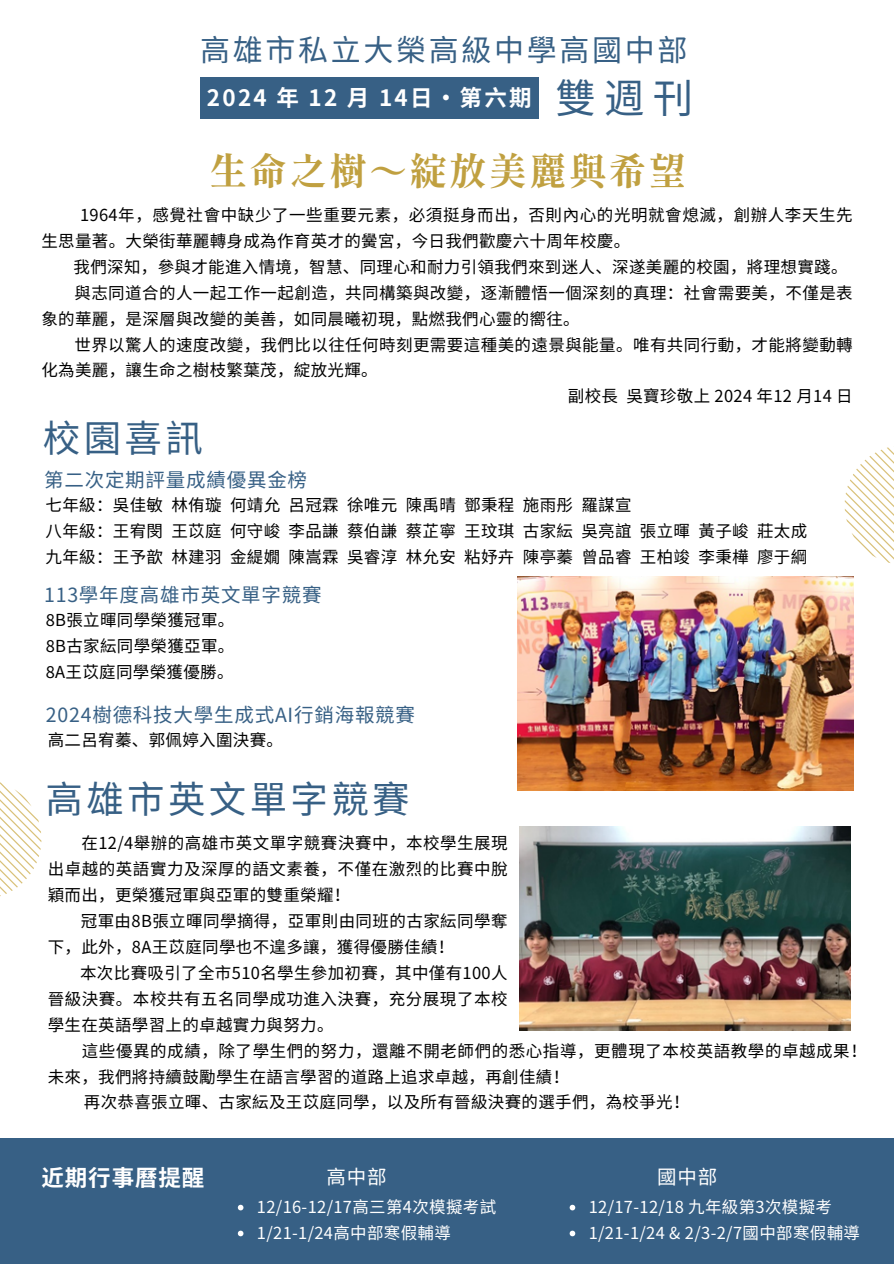
<style>
.page{position:relative;width:894px;height:1264px;background:#fff}
.page>*{position:absolute;margin:0;border:0;box-sizing:border-box;transform-origin:0 0}
.t1{font:40.5px "Source Han Sans SC";color:#376085}
.t2{font:37.5px "Source Han Sans SC";letter-spacing:.09em;color:#376085}
.t3{font:37.5px "Gen Ryu Min TW B";letter-spacing:.065em;color:#c0a040}
.t4{font:30px "Source Han Sans SC";letter-spacing:.09em;color:#376085}
.t5{font:700 22.5px "Source Han Sans SC";letter-spacing:.1em;color:#fff}
.t6{font:19.5px "Source Han Sans SC";letter-spacing:.04em;color:#376085}
.t7{font:19.5px "Source Han Sans SC";color:#fff}
.t8{font:16.5px/25.8px "Source Han Sans SC";letter-spacing:.02em;color:#000}
.t9{font:16.5px "Source Han Sans SC";letter-spacing:.02em;color:#fff}
</style>
<div class="page">
<svg style="left:844px;top:447px;width:49px;height:116px"></svg>
<svg style="left:0;top:782px;width:41px;height:115px"></svg>
<div style="left:0;top:1137px;width:893px;height:126px;background:#376085"></div>
<div style="left:200px;top:77px;width:338px;height:42px;background:#376085"></div>
<img style="left:517px;top:576px;width:336px;height:214px">
<img style="left:519px;top:826px;width:330px;height:204px">
<svg style="left:238px;top:1204px;width:5px;height:6px"></svg>
<svg style="left:238px;top:1230px;width:5px;height:6px"></svg>
<svg style="left:569px;top:1204px;width:6px;height:6px"></svg>
<svg style="left:569px;top:1230px;width:6px;height:6px"></svg>
<p class="t4" style="left:200px;top:27px;width:488px">高雄市私立大榮高級中學高國中部</p>
<h3 class="t5" style="left:207px;top:80px;width:326px">2024 年 12 ⽉ 14日 ‧ 第六期</h3>
<p class="t1" style="left:555px;top:66px;width:139px">雙週刊</p>
<h4 class="t3" style="left:210px;top:152px;width:478px">生命之樹～綻放美麗與希望</h4>
<h2 class="t8" style="left:41px;top:201px;width:812px;text-indent:39px">1964年，感覺社會中缺少了一些重要元素，必須挺身而出，否則內心的光明就會熄滅，創辦人李天生先生思量著。大榮街華麗轉身成為作育英才的黌宮，今日我們歡慶六十周年校慶。</h2>
<p class="t8" style="left:74px;top:253px;width:775px">我們深知，參與才能進入情境，智慧、同理心和耐力引領我們來到迷人、深遂美麗的校園，將理想實踐。</p>
<p class="t8" style="left:41px;top:279px;width:812px;text-indent:33px">與志同道合的人一起工作一起創造，共同構築與改變，逐漸體悟一個深刻的真理：社會需要美，不僅是表象的華麗，是深層與改變的美善，如同晨曦初現，點燃我們心靈的嚮往。</p>
<p class="t8" style="left:41px;top:330px;width:812px;text-indent:33px">世界以驚人的速度改變，我們比以往任何時刻更需要這種美的遠景與能量。唯有共同行動，才能將變動轉化為美麗，讓生命之樹枝繁葉茂，綻放光輝。</p>
<p class="t8" style="left:567px;top:382px;width:280px">副校長吳寶珍敬上 2024 年12 月 14 日</p>
<p class="t2" style="left:43px;top:408px;width:161px">校園喜訊</p>
<p class="t6" style="left:44px;top:464px;width:264px">第二次定期評量成績優異金榜</p>
<p class="t8" style="left:46px;top:491px;width:587px">七年級：吳佳敏林侑璇何靖允呂冠霖徐唯元陳禹晴鄧秉程施雨彤羅謀宣</p>
<h2 class="t8" style="left:46px;top:517px;width:763px">八年級：王宥閔王苡庭何守峻李品謙蔡伯謙蔡芷寧王玟琪古家紜吳亮誼張立暉黃子峻莊太成</h2>
<p class="t8" style="left:46px;top:542px;width:763px">九年級：王予歆林建羽 金緹嫺陳嵩霖吳睿淳林允安粘妤卉陳亭蓁曾品睿王柏竣李秉樺廖于綱</p>
<p class="t6" style="left:44px;top:579px;width:279px">113學年度高雄市英文單字競賽</p>
<p class="t8" style="left:46px;top:606px;width:190px">8B張立暉同學榮獲冠軍。</p>
<p class="t8" style="left:46px;top:631px;width:190px">8B古家紜同學榮獲亞軍。</p>
<p class="t8" style="left:46px;top:657px;width:189px">8A王苡庭同學榮獲優勝。</p>
<p class="t6" style="left:46px;top:699px;width:370px">2024樹德科技大學生成式AI行銷海報競賽</p>
<h5 class="t8" style="left:48px;top:726px;width:237px">高二呂宥蓁、郭佩婷入圍決賽。</h5>
<p class="t2" style="left:46px;top:770px;width:365px">高雄市英文單字競賽</p>
<p class="t8" style="left:48px;top:829px;width:461px;text-align:justify;text-indent:34px">在12/4舉辦的高雄市英文單字競賽決賽中，本校學生展現出卓越的英語實力及深厚的語文素養，不僅在激烈的比賽中脫穎而出，更榮獲冠軍與亞軍的雙重榮耀！</p>
<p class="t8" style="left:48px;top:907px;width:461px;text-indent:33px">冠軍由8B張立暉同學摘得，亞軍則由同班的古家紜同學奪下，此外，8A王苡庭同學也不遑多讓，獲得優勝佳績！</p>
<p class="t8" style="left:48px;top:958px;width:461px;text-align:justify;text-indent:32px">本次比賽吸引了全市510名學生參加初賽，其中僅有100人晉級決賽。本校共有五名同學成功進入決賽，充分展現了本校學生在英語學習上的卓越實力與努力。</p>
<p class="t8" style="left:48px;top:1036px;width:820px;text-indent:34px">這些優異的成績，除了學生們的努力，還離不開老師們的悉心指導，更體現了本校英語教學的卓越成果！未來，我們將持續鼓勵學生在語言學習的道路上追求卓越，再創佳績！</p>
<p class="t8" style="left:84px;top:1088px;width:607px">再次恭喜張立暉、古家紜及王苡庭同學，以及所有晉級決賽的選手們，為校爭光！</p>
<h2 class="t5" style="left:41px;top:1160px;width:164px">近期行事曆提醒</h2>
<p class="t7" style="left:657px;top:1160px;width:62px">國中部</p>
<p class="t9" style="left:588px;top:1193px;width:245px">12/17-12/18 九年級第3次模擬考</p>
<p class="t9" style="left:588px;top:1219px;width:273px">1/21-1/24 &amp; 2/3-2/7國中部寒假輔導</p>
<p class="t7" style="left:326px;top:1160px;width:62px">高中部</p>
<p class="t9" style="left:257px;top:1193px;width:241px">12/16-12/17高三第4次模擬考試</p>
<p class="t9" style="left:257px;top:1219px;width:195px">1/21-1/24高中部寒假輔導</p>
</div>
